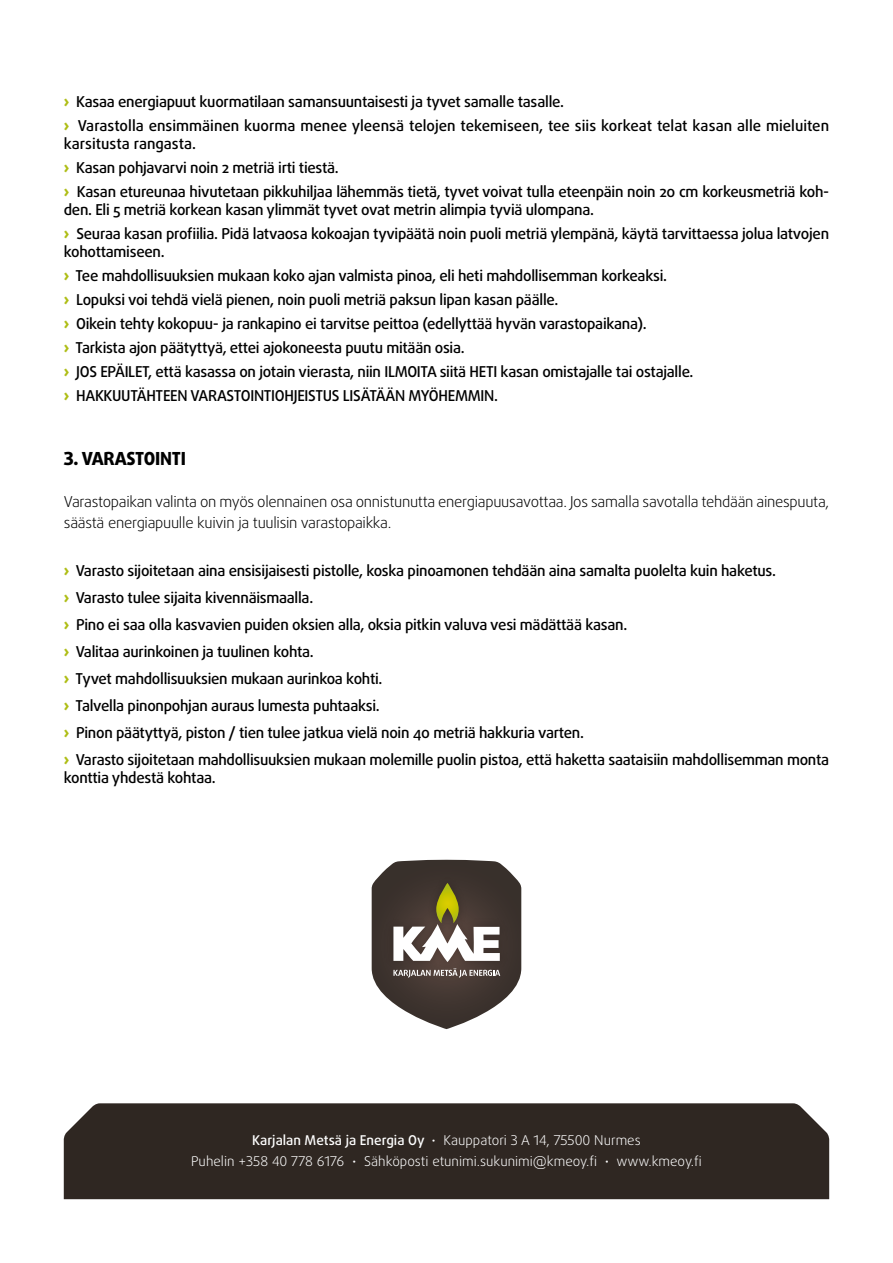
<style>
.page{position:relative;width:893px;height:1263px;background:#fff}
.page>*{position:absolute;margin:0;border:0;box-sizing:border-box;transform-origin:0 0}
.t1{font:800 18px "Daxline Pro";letter-spacing:-.01em;color:#000}
.t2{font:500 15px/24px "Daxline Pro";letter-spacing:-.02em;color:#000}
.t3{font:300 15px/21px "Daxline Pro";letter-spacing:-.02em;color:#000}
.t4{font:300 13.5px/21px "Daxline Pro";color:#fff;text-align:center}
.s1{font-weight:900;color:#aebd14}
.s2{font-weight:500}
</style>
<div class="page">
<div style="left:64px;top:1103px;width:765px;height:96px;background:#2f2722"></div>
<svg style="left:372px;top:860px;width:149px;height:169px"></svg>
<p class="t2" style="left:64px;top:90px;width:767px"><span class="s1">›</span> Kasaa energiapuut kuormatilaan samansuuntaisesti ja tyvet samalle tasalle.<br><span class="s1">›</span> Varastolla ensimmäinen kuorma menee yleensä telojen tekemiseen, tee siis korkeat telat kasan alle mieluiten</p>
<p class="t2" style="left:64px;top:132px;width:767px">karsitusta rangasta.<br><span class="s1">›</span> Kasan pohjavarvi noin 2 metriä irti tiestä.<br><span class="s1">›</span> Kasan etureunaa hivutetaan pikkuhiljaa lähemmäs tietä, tyvet voivat tulla eteenpäin noin 20 cm korkeusmetriä koh-</p>
<p class="t2" style="left:64px;top:198px;width:767px">den. Eli 5 metriä korkean kasan ylimmät tyvet ovat metrin alimpia tyviä ulompana.<br><span class="s1">›</span> Seuraa kasan profiilia. Pidä latvaosa kokoajan tyvipäätä noin puoli metriä ylempänä, käytä tarvittaessa jolua latvojen</p>
<p class="t2" style="left:64px;top:240px;width:631px">kohottamiseen.<br><span class="s1">›</span> Tee mahdollisuuksien mukaan koko ajan valmista pinoa, eli heti mahdollisemman korkeaksi.<br><span class="s1">›</span> Lopuksi voi tehdä vielä pienen, noin puoli metriä paksun lipan kasan päälle.<br><span class="s1">›</span> Oikein tehty kokopuu- ja rankapino ei tarvitse peittoa (edellyttää hyvän varastopaikana).<br><span class="s1">›</span> Tarkista ajon päätyttyä, ettei ajokoneesta puutu mitään osia.<br><span class="s1">›</span> JOS EPÄILET, että kasassa on jotain vierasta, niin ILMOITA siitä HETI kasan omistajalle tai ostajalle. <span class="s1">›</span> HAKKUUTÄHTEEN VARASTOINTIOHJEISTUS LISÄTÄÄN MYÖHEMMIN.</p>
<p class="t1" style="left:64px;top:446px;width:124px">3. VARASTOINTI</p>
<p class="t3" style="left:64px;top:491px;width:767px">Varastopaikan valinta on myös olennainen osa onnistunutta energiapuusavottaa. Jos samalla savotalla tehdään ainespuuta, säästä energiapuulle kuivin ja tuulisin varastopaikka.</p>
<p class="t2" style="left:64px;top:557px;width:767px;line-height:27px"><span class="s1">›</span> Varasto sijoitetaan aina ensisijaisesti pistolle, koska pinoamonen tehdään aina samalta puolelta kuin haketus.<br><span class="s1">›</span> Varasto tulee sijaita kivennäismaalla.<br><span class="s1">›</span> Pino ei saa olla kasvavien puiden oksien alla, oksia pitkin valuva vesi mädättää kasan.<br><span class="s1">›</span> Valitaa aurinkoinen ja tuulinen kohta.<br><span class="s1">›</span> Tyvet mahdollisuuksien mukaan aurinkoa kohti.<br><span class="s1">›</span> Talvella pinonpohjan auraus lumesta puhtaaksi.<br><span class="s1">›</span> Pinon päätyttyä, piston / tien tulee jatkua vielä noin 40 metriä hakkuria varten.<br><span class="s1">›</span> Varasto sijoitetaan mahdollisuuksien mukaan molemille puolin pistoa, että haketta saataisiin mahdollisemman monta</p>
<p class="t2" style="left:64px;top:765px;width:153px">konttia yhdestä kohtaa.</p>
<p class="t4" style="left:191px;top:1130px;width:512px"><span class="s2">Karjalan Metsä ja Energia Oy</span> • Kauppatori 3 A 14, 75500 Nurmes<br>Puhelin +358 40 778 6176 • Sähköposti etunimi.sukunimi@kmeoy.fi • www.kmeoy.fi</p>
</div>
